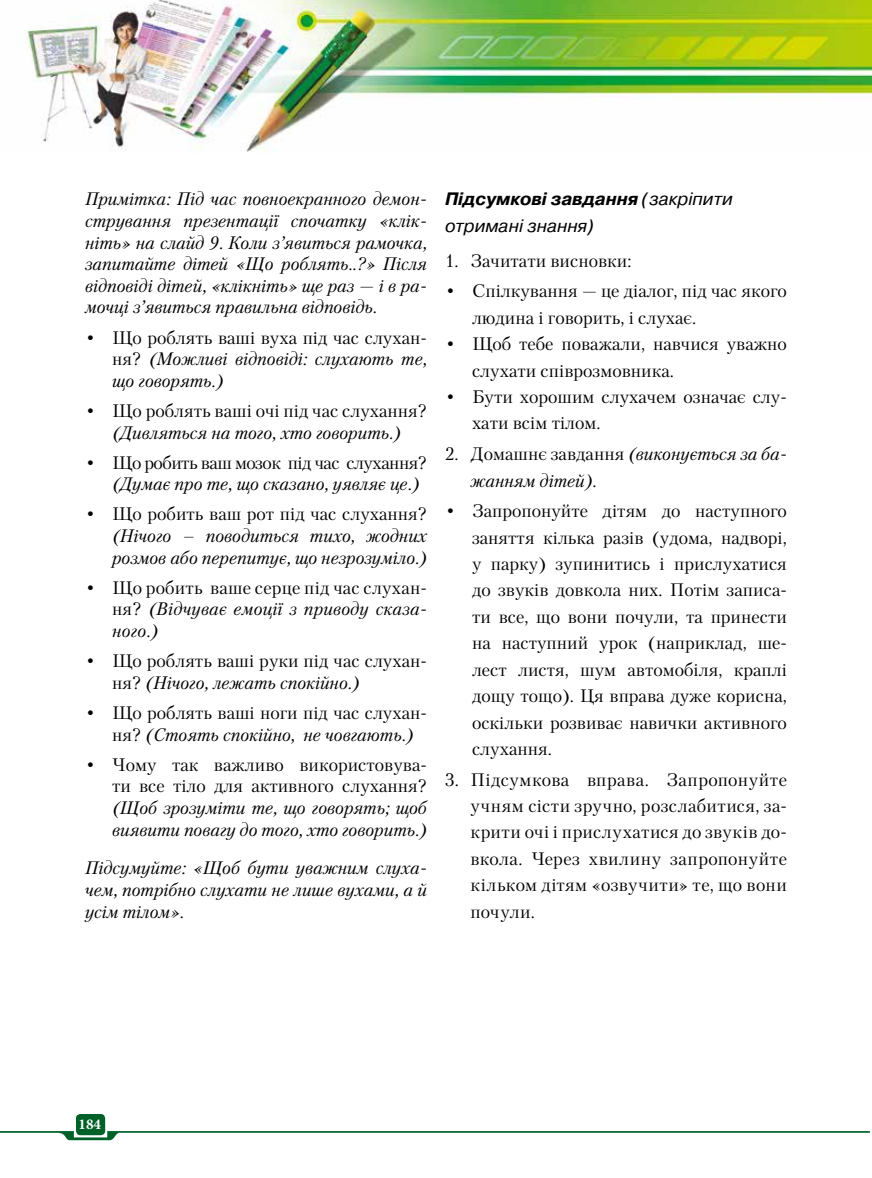
<style>
.page{position:relative;width:872px;height:1178px;background:#fff}
.page>*{position:absolute;margin:0;border:0;box-sizing:border-box;transform-origin:0 0}
.t1{font:18px/26.4px "Petersburg C";color:#000}
.t2{font:italic 18px/21.6px "Petersburg C";color:#000;text-align:justify}
.t3{font:italic 18px/26.4px "Pragmatica C";color:#000}
.t4{font:18px "Petersburg C";letter-spacing:-.03em;color:#000}
.t5{font:700 15px "Minion Pro";color:#fff}
.s1{font-style:normal}
.s2{font-style:italic}
.s3{font-weight:700}
</style>
<div class="page">
<div style="left:76px;top:1114px;width:29px;height:21px;background:#006128;border-radius:4px"></div>
<svg style="left:0;top:1131px;width:870px;height:9px"></svg>
<img style="left:26px;top:0;width:846px;height:152px">
<p class="t2" style="left:85px;top:188px;width:343px">Примітка: Під час повноекранного демон&shy;стрування презентації спочатку «клік&shy;ніть» на слайд 9. Коли з’явиться рамочка, запитайте дітей «Що роблять..?» Після відповіді дітей, «клікніть» ще раз — і в ра&shy;мочці з’явиться правильна відповідь.</p>
<p class="t2" style="left:112px;top:326px;width:316px;text-indent:-27px"><span class="s1">• Що роблять ваші вуха під час слухан&shy;ня?</span> (Можливі відповіді: слухають те, що говорять.)</p>
<p class="t1" style="left:85px;top:397px;width:343px">• Що роблять ваші очі під час слухання?</p>
<p class="t2" style="left:112px;top:421px;width:290px">(Дивляться на того, хто говорить.)</p>
<p class="t4" style="left:85px;top:452px;width:343px">• Що робить ваш мозок під час слухання?</p>
<p class="t2" style="left:112px;top:473px;width:309px">(Думає про те, що сказано, уявляє це.)</p>
<p class="t1" style="left:85px;top:501px;width:343px">• Що робить ваш рот під час слухання?</p>
<p class="t2" style="left:112px;top:525px;width:316px">(Нічого – поводиться тихо, жодних розмов або перепитує, що незрозуміло.)</p>
<p class="t2" style="left:112px;top:577px;width:316px;text-indent:-27px"><span class="s1">• Що робить ваше серце під час слухан&shy;ня?</span> (Відчуває емоції з приводу сказа&shy;ного.)</p>
<p class="t1" style="left:112px;top:650px;width:316px;line-height:21.6px;text-indent:-27px">• Що роблять ваші руки під час слухан&shy;ня? <span class="s2">(Нічого, лежать спокійно.)</span></p>
<p class="t1" style="left:112px;top:702px;width:316px;line-height:21.6px;text-indent:-27px">• Що роблять ваші ноги під час слухан&shy;ня? <span class="s2">(Стоять спокійно, не човгають.)</span></p>
<p class="t1" style="left:85px;top:753px;width:343px;line-height:21.6px;text-align:right">• Чому так важливо використовува&shy;ти все тіло для активного слухання?</p>
<p class="t2" style="left:112px;top:797px;width:316px">(Щоб зрозуміти те, що говорять; щоб виявити повагу до того, хто говорить.)</p>
<p class="t2" style="left:85px;top:857px;width:343px">Підсумуйте: «Щоб бути уважним слуха&shy;чем, потрібно слухати не лише вухами, а й усім тілом».</p>
<p class="t3" style="left:445px;top:186px;width:289px"><span class="s3">Підсумкові завдання</span> (закріпити отримані знання)</p>
<p class="t1" style="left:445px;top:247px;width:188px">1. Зачитати висновки:</p>
<p class="t1" style="left:472px;top:278px;width:316px;text-indent:-27px">• Спілкування — це діалог, під час якого людина і говорить, і слухає.</p>
<p class="t1" style="left:472px;top:330px;width:316px;text-indent:-27px">• Щоб тебе поважали, навчися уважно слухати співрозмовника.</p>
<p class="t1" style="left:472px;top:383px;width:316px;text-indent:-27px">• Бути хорошим слухачем означає слу&shy;хати всім тілом.</p>
<p class="t2" style="left:470px;top:440px;width:318px;line-height:26.5px;text-indent:-26px"><span class="s1">2. Домашнє завдання</span> (виконується за ба&shy;жанням дітей).</p>
<p class="t1" style="left:472px;top:497px;width:316px;text-align:justify;text-indent:-27px">• Запропонуйте дітям до наступного заняття кілька разів (удома, надворі, у парку) зупинитись і прислухатися до звуків довкола них. Потім записа&shy;ти все, що вони почули, та принести на наступний урок (наприклад, ше&shy;лест листя, шум автомобіля, краплі дощу тощо). Ця вправа дуже корисна, оскільки розвиває навички активного слухання.</p>
<p class="t1" style="left:470px;top:766px;width:318px;text-align:justify;text-indent:-26px">3. Підсумкова вправа. Запропонуйте учням сісти зручно, розслабитися, за&shy;крити очі і прислухатися до звуків до&shy;вкола. Через хвилину запропонуйте кільком дітям «озвучити» те, що вони почули.</p>
<p class="t5" style="left:78px;top:1114px;width:24px">184</p>
</div>
